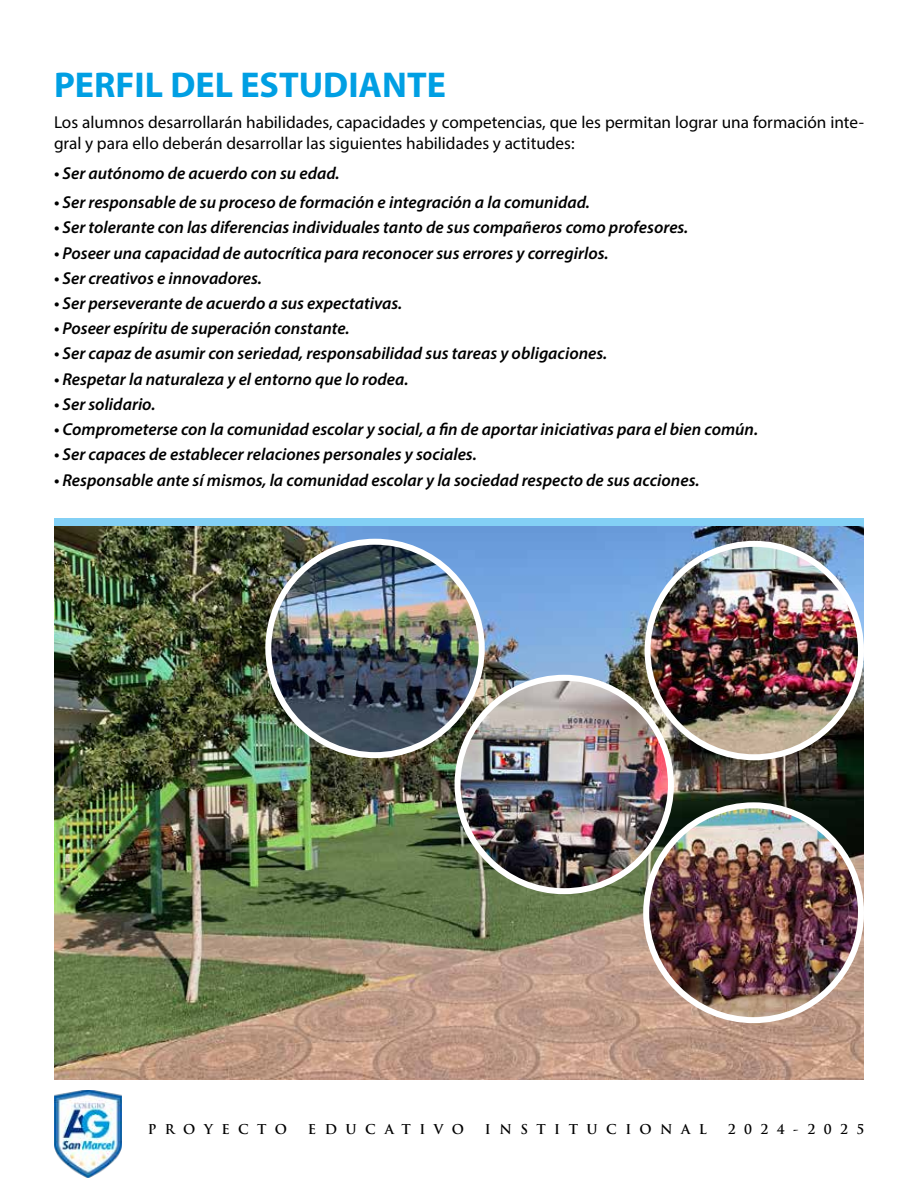
<style>
.page{position:relative;width:918px;height:1188px;background:#fff}
.page>*{position:absolute;margin:0;border:0;box-sizing:border-box;transform-origin:0 0}
.t1{font:700 36px "Myriad Pro";color:#009fe3}
.t2{font:italic 600 17.25px "Myriad Pro";color:#000}
.t3{font:17.25px/20.7px "Myriad Pro";color:#000}
.t4{font:700 13.2px "Trajan Pro";letter-spacing:.64em;color:#000}
</style>
<div class="page">
<div style="left:54px;top:519px;width:810px;height:7px;background:#83d0f5"></div>
<img style="left:54px;top:526px;width:810px;height:553px">
<img style="left:646px;top:805px;width:215px;height:215px;border-radius:107px">
<div style="left:643px;top:802px;width:221px;height:221px;border:6px solid #fff;border-radius:50%"></div>
<img style="left:458px;top:678px;width:213px;height:213px;border-radius:107px">
<div style="left:455px;top:675px;width:219px;height:219px;border:6px solid #fff;border-radius:50%"></div>
<img style="left:268px;top:542px;width:214px;height:213px;border-radius:107px">
<div style="left:265px;top:539px;width:220px;height:219px;border:6px solid #fff;border-radius:50%"></div>
<img style="left:648px;top:544px;width:213px;height:213px;border-radius:107px">
<div style="left:645px;top:541px;width:219px;height:219px;border:6px solid #fff;border-radius:50%"></div>
<img style="left:54px;top:1090px;width:68px;height:87px">
<h1 class="t1" style="left:54px;top:61px;width:394px">PERFIL DEL ESTUDIANTE</h1>
<p class="t3" style="left:54px;top:112px;width:812px">Los alumnos desarrollarán habilidades, capacidades y competencias, que les permitan lograr una formación inte&shy;gral y para ello deberán desarrollar las siguientes habilidades y actitudes:</p>
<p class="t2" style="left:54px;top:162px;width:287px">• Ser autónomo de acuerdo con su edad.</p>
<p class="t2" style="left:54px;top:191px;width:537px">• Ser responsable de su proceso de formación e integración a la comunidad.</p>
<p class="t2" style="left:54px;top:217px;width:636px">• Ser tolerante con las diferencias individuales tanto de sus compañeros como profesores.</p>
<p class="t2" style="left:54px;top:242px;width:556px">• Poseer una capacidad de autocrítica para reconocer sus errores y corregirlos.</p>
<p class="t2" style="left:54px;top:267px;width:210px">• Ser creativos e innovadores.</p>
<p class="t2" style="left:54px;top:292px;width:350px">• Ser perseverante de acuerdo a sus expectativas.</p>
<p class="t2" style="left:54px;top:317px;width:297px">• Poseer espíritu de superación constante.</p>
<p class="t2" style="left:54px;top:343px;width:555px">• Ser capaz de asumir con seriedad, responsabilidad sus tareas y obligaciones.</p>
<p class="t2" style="left:54px;top:368px;width:356px">• Respetar la naturaleza y el entorno que lo rodea.</p>
<p class="t2" style="left:54px;top:393px;width:103px">• Ser solidario.</p>
<p class="t2" style="left:54px;top:418px;width:706px">• Comprometerse con la comunidad escolar y social, a fin de aportar iniciativas para el bien común.</p>
<p class="t2" style="left:54px;top:444px;width:424px">• Ser capaces de establecer relaciones personales y sociales.</p>
<p class="t2" style="left:54px;top:470px;width:647px">• Responsable ante sí mismos, la comunidad escolar y la sociedad respecto de sus acciones.</p>
<p class="t4" style="left:148px;top:1121px;width:141px">PROYECTO</p>
<p class="t4" style="left:308px;top:1121px;width:158px">EDUCATIVO</p>
<p class="t4" style="left:485px;top:1121px;width:223px">INSTITUCIONAL</p>
<p class="t4" style="left:728px;top:1121px;width:138px">2024-2025</p>
</div>
